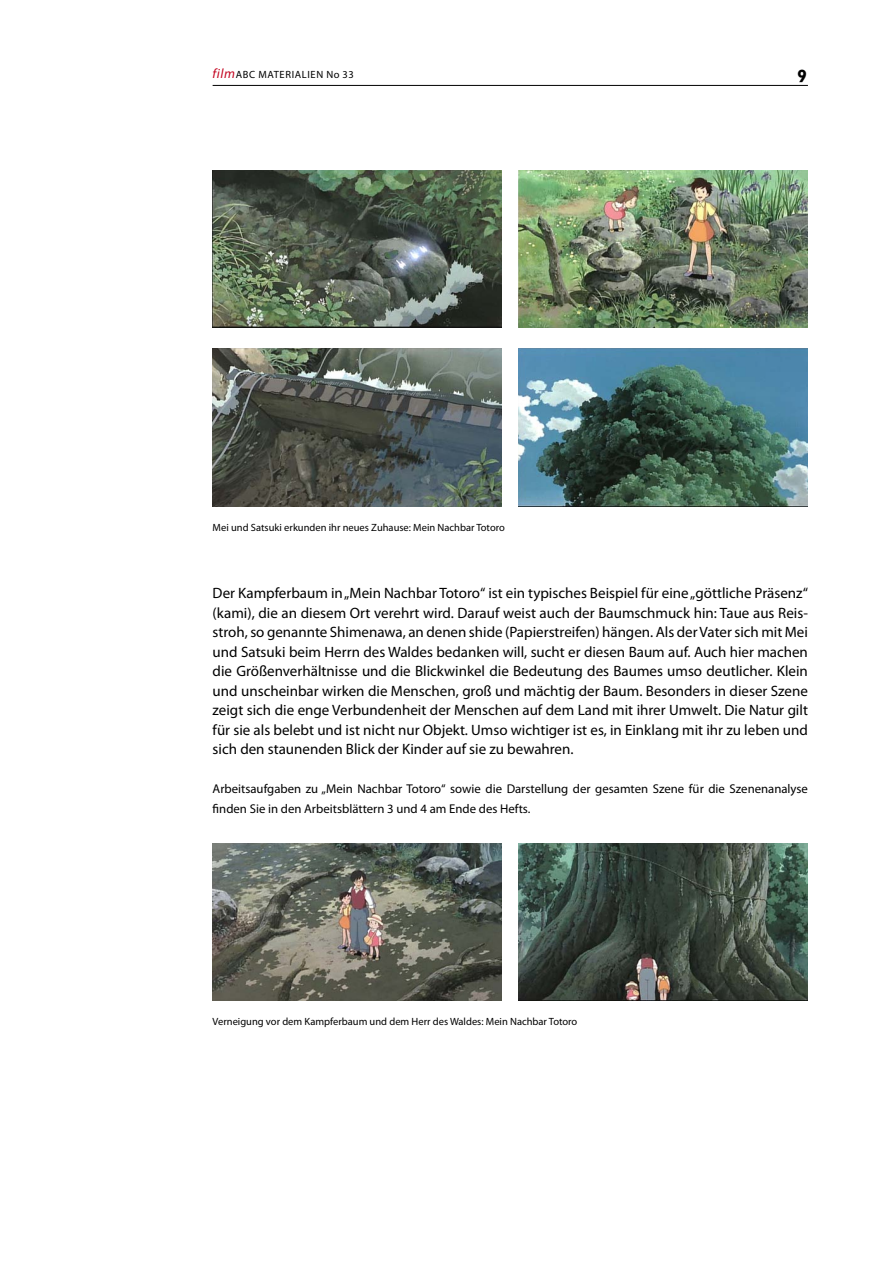
<style>
.page{position:relative;width:893px;height:1263px;background:#fff}
.page>*{position:absolute;margin:0;border:0;box-sizing:border-box;transform-origin:0 0}
.t1{font:700 18px "Gill Sans";color:#000}
.t2{font:15px/19.5px "Myriad Pro";color:#000;text-align:justify}
.t3{font:12.75px/19.5px "Myriad Pro";color:#000}
.t4{font:10.5px "Myriad Pro";color:#000}
.t5{font:10.5px "Myriad Pro";letter-spacing:.06em;color:#000}
.s1{font-style:italic;font-size:13.5px;color:#c3041f}
</style>
<div class="page">
<hr style="left:213px;top:85px;width:595px;height:1px;background:#000">
<img style="left:213px;top:349px;width:289px;height:157px">
<img style="left:519px;top:349px;width:289px;height:157px">
<img style="left:213px;top:170px;width:289px;height:157px">
<img style="left:519px;top:170px;width:289px;height:157px">
<img style="left:213px;top:843px;width:289px;height:157px">
<img style="left:519px;top:843px;width:289px;height:157px">
<p class="t5" style="left:213px;top:68px;width:143px"><span class="s1">film</span>ABC Materialien No 33</p>
<p class="t1" style="left:797px;top:65px;width:11px">9</p>
<p class="t4" style="left:213px;top:521px;width:294px">Mei und Satsuki erkunden ihr neues Zuhause: Mein Nachbar Totoro</p>
<p class="t2" style="left:213px;top:583px;width:597px">Der Kampferbaum in „Mein Nachbar Totoro“ ist ein typisches Beispiel für eine „göttliche Präsenz“ (kami), die an diesem Ort verehrt wird. Darauf weist auch der Baumschmuck hin: Taue aus Reis&shy;stroh, so genannte Shimenawa, an denen shide (Papierstreifen) hängen. Als der Vater sich mit Mei und Satsuki beim Herrn des Waldes bedanken will, sucht er diesen Baum auf. Auch hier machen die Größenverhältnisse und die Blickwinkel die Bedeutung des Baumes umso deutlicher. Klein und unscheinbar wirken die Menschen, groß und mächtig der Baum. Besonders in dieser Szene zeigt sich die enge Verbundenheit der Menschen auf dem Land mit ihrer Umwelt. Die Natur gilt für sie als belebt und ist nicht nur Objekt. Umso wichtiger ist es, in Einklang mit ihr zu leben und sich den staunenden Blick der Kinder auf sie zu bewahren.</p>
<p class="t3" style="left:213px;top:779px;width:597px">Arbeitsaufgaben zu „Mein Nachbar Totoro“ sowie die Darstellung der gesamten Szene für die Szenenanalyse finden Sie in den Arbeitsblättern 3 und 4 am Ende des Hefts.</p>
<p class="t4" style="left:213px;top:1015px;width:366px">Verneigung vor dem Kampferbaum und dem Herr des Waldes: Mein Nachbar Totoro</p>
</div>
